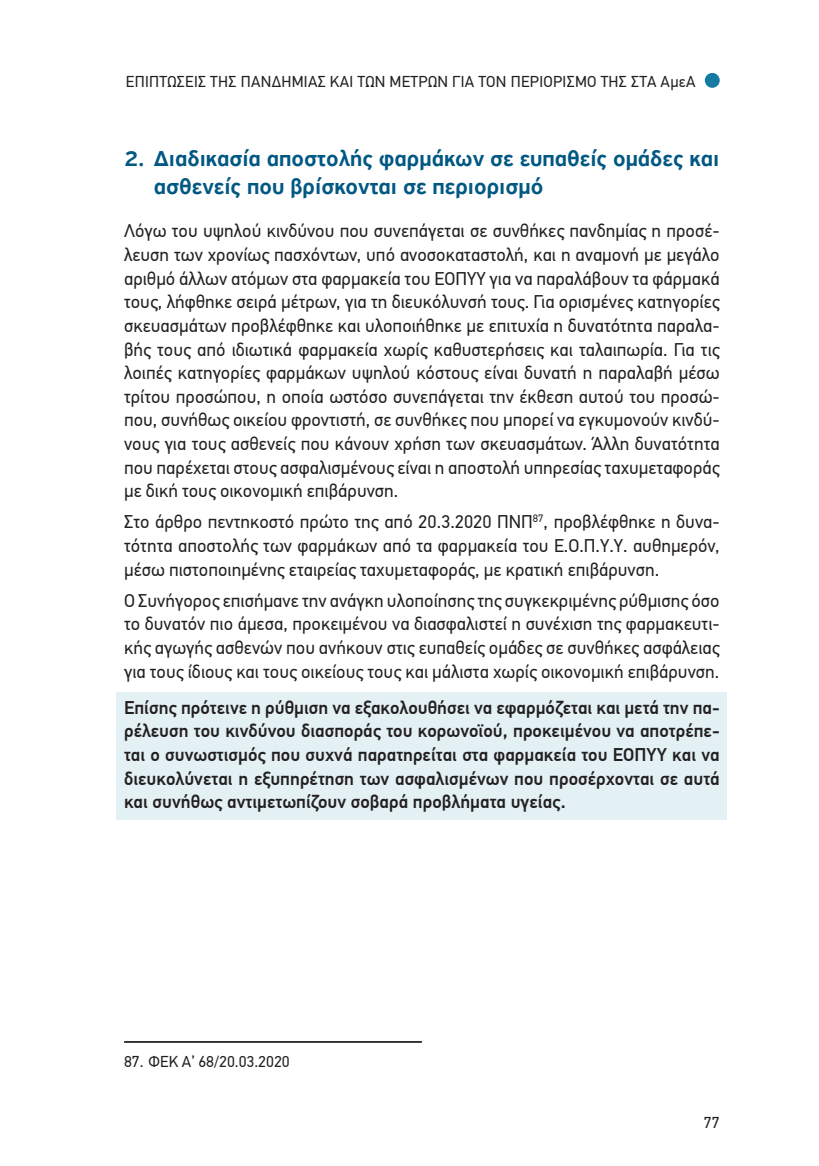
<style>
.page{position:relative;width:819px;height:1166px;background:#fff}
.page>*{position:absolute;margin:0;border:0;box-sizing:border-box;transform-origin:0 0}
.TITLOS_1{font:500 22.75px/28px "PF Highway Sans Pro";color:#005883}
.KEIMENO_FINAL{font:18.38px/23.6px "PF Din Text Pro";color:#231f20;text-align:justify}
.SHADING_MPLE{font:500 18.38px/23.6px "PF Din Text Pro";color:#231f20;text-align:justify}
.YPOSHMEIOSEIS{font:15.75px "PF Din Text Pro";letter-spacing:.02em;color:#231f20}
.YPOSHMEIOSEIS-2{font:15.75px "PF Din Text Pro";color:#231f20}
</style>
<div class="page">
<div style="left:704px;top:73px;width:15px;height:15px;background:#167ba3;border-radius:50%"></div>
<div style="left:117px;top:692px;width:610px;height:128px;background:#e3f1f4"></div>
<hr style="left:124px;top:1041px;width:298px;height:2px;background:#231f20">
<p class="YPOSHMEIOSEIS" style="left:126px;top:72px;width:571px">ΕΠΙΠΤΏΣΕΙΣ ΤΗΣ ΠΑΝΔΗΜΊΑΣ ΚΑΙ ΤΩΝ ΜΈΤΡΩΝ ΓΙΑ ΤΟΝ ΠΕΡΙΟΡΙΣΜΌ ΤΗΣ ΣΤΑ ΆμεΑ</p>
<h4 class="TITLOS_1" style="left:154px;top:145px;width:566px;text-indent:-30px">2. Διαδικασία αποστολής φαρμάκων σε ευπαθείς ομάδες και ασθενείς που βρίσκονται σε περιορισμό</h4>
<p class="KEIMENO_FINAL" style="left:124px;top:219px;width:597px">Λόγω του υψηλού κινδύνου που συνεπάγεται σε συνθήκες πανδημίας η προσέ&shy;λευση των χρονίως πασχόντων, υπό ανοσοκαταστολή, και η αναμονή με μεγάλο αριθμό άλλων ατόμων στα φαρμακεία του ΕΟΠΥΥ για να παραλάβουν τα φάρμακά τους, λήφθηκε σειρά μέτρων, για τη διευκόλυνσή τους. Για ορισμένες κατηγορίες σκευασμάτων προβλέφθηκε και υλοποιήθηκε με επιτυχία η δυνατότητα παραλα&shy;βής τους από ιδιωτικά φαρμακεία χωρίς καθυστερήσεις και ταλαιπωρία. Για τις λοιπές κατηγορίες φαρμάκων υψηλού κόστους είναι δυνατή η παραλαβή μέσω τρίτου προσώπου, η οποία ωστόσο συνεπάγεται την έκθεση αυτού του προσώ&shy;που, συνήθως οικείου φροντιστή, σε συνθήκες που μπορεί να εγκυμονούν κινδύ&shy;νους για τους ασθενείς που κάνουν χρήση των σκευασμάτων. Άλλη δυνατότητα που παρέχεται στους ασφαλισμένους είναι η αποστολή υπηρεσίας ταχυμεταφοράς με δική τους οικονομική επιβάρυνση.</p>
<p class="KEIMENO_FINAL" style="left:124px;top:510px;width:597px">Στο άρθρο πεντηκοστό πρώτο της από 20.3.2020 ΠΝΠ<sup>87</sup>, προβλέφθηκε η δυνα&shy;τότητα αποστολής των φαρμάκων από τα φαρμακεία του Ε.Ο.Π.Υ.Υ. αυθημερόν, μέσω πιστοποιημένης εταιρείας ταχυμεταφοράς, με κρατική επιβάρυνση.</p>
<p class="KEIMENO_FINAL" style="left:124px;top:589px;width:597px">Ο Συνήγορος επισήμανε την ανάγκη υλοποίησης της συγκεκριμένης ρύθμισης όσο το δυνατόν πιο άμεσα, προκειμένου να διασφαλιστεί η συνέχιση της φαρμακευτι&shy;κής αγωγής ασθενών που ανήκουν στις ευπαθείς ομάδες σε συνθήκες ασφάλειας για τους ίδιους και τους οικείους τους και μάλιστα χωρίς οικονομική επιβάρυνση.</p>
<p class="SHADING_MPLE" style="left:124px;top:696px;width:597px">Επίσης πρότεινε η ρύθμιση να εξακολουθήσει να εφαρμόζεται και μετά την πα&shy;ρέλευση του κινδύνου διασποράς του κορωνοϊού, προκειμένου να αποτρέπε&shy;ται ο συνωστισμός που συχνά παρατηρείται στα φαρμακεία του ΕΟΠΥΥ και να διευκολύνεται η εξυπηρέτηση των ασφαλισμένων που προσέρχονται σε αυτά και συνήθως αντιμετωπίζουν σοβαρά προβλήματα υγείας.</p>
<p class="YPOSHMEIOSEIS-2" style="left:124px;top:1052px;width:167px">87. ΦΕΚ A’ 68/20.03.2020</p>
<p class="YPOSHMEIOSEIS" style="left:704px;top:1113px;width:17px">77</p>
</div>
